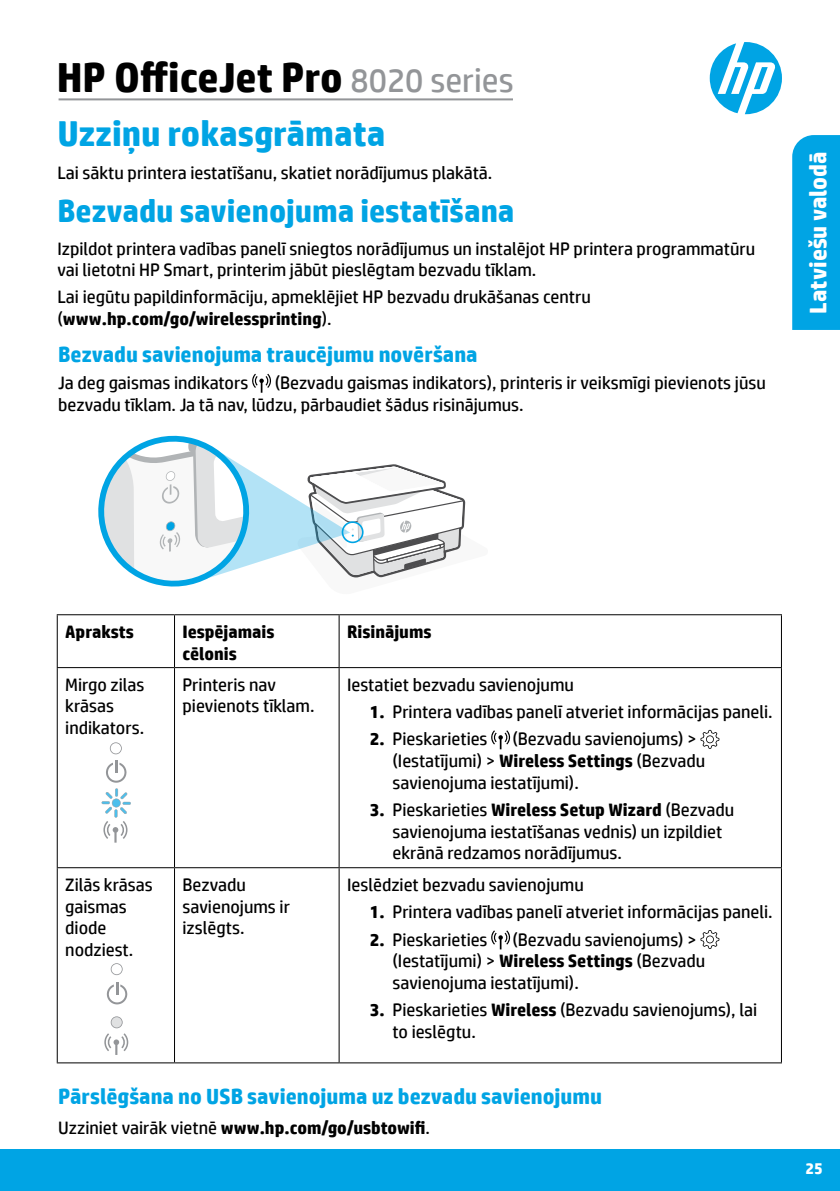
<style>
.page{position:relative;width:840px;height:1191px;background:#fff}
.page>*{position:absolute;margin:0;border:0;box-sizing:border-box;transform-origin:0 0}
.t1{font:700 42px "HP Simplified";color:#000}
.t2{font:700 36px "HP Simplified";color:#00a4e4}
.t3{font:700 32px "HP Simplified";color:#00a4e4}
.t4{font:700 24px "HP Simplified";color:#fff}
.t5{font:700 22px "HP Simplified";color:#00a4e4}
.t6{font:18px/21.6px "HP Simplified";color:#000}
.t7{font:700 18px/21.6px "HP Simplified";color:#000}
.t8{font:700 16px "HP Simplified";color:#fff}
.s1{font-weight:400;font-size:34px;color:#939598}
.s2{font-weight:700}
.s3{font-weight:400}
</style>
<div class="page">
<hr style="left:59px;top:98px;width:453px;height:2px;background:#939598">
<svg style="left:709px;top:42px;width:72px;height:72px"></svg>
<div style="left:792px;top:135px;width:47px;height:195px;background:#00a4e4"></div>
<hr style="left:57px;top:668px;width:1px;height:199px;background:#000">
<hr style="left:174px;top:668px;width:1px;height:199px;background:#000">
<hr style="left:338px;top:668px;width:1px;height:199px;background:#000">
<hr style="left:780px;top:668px;width:1px;height:199px;background:#000">
<hr style="left:57px;top:867px;width:117px;height:1px;background:#000">
<hr style="left:57px;top:868px;width:1px;height:194px;background:#000">
<hr style="left:174px;top:867px;width:165px;height:1px;background:#000">
<hr style="left:174px;top:868px;width:1px;height:194px;background:#000">
<hr style="left:339px;top:867px;width:442px;height:1px;background:#000">
<hr style="left:338px;top:868px;width:1px;height:194px;background:#000">
<hr style="left:780px;top:868px;width:1px;height:194px;background:#000">
<hr style="left:57px;top:1062px;width:117px;height:1px;background:#000">
<hr style="left:174px;top:1062px;width:165px;height:1px;background:#000">
<hr style="left:339px;top:1062px;width:442px;height:1px;background:#000">
<hr style="left:57px;top:614px;width:117px;height:1px;background:#000">
<hr style="left:57px;top:615px;width:1px;height:52px;background:#000">
<hr style="left:174px;top:614px;width:165px;height:1px;background:#000">
<hr style="left:174px;top:615px;width:1px;height:52px;background:#000">
<hr style="left:339px;top:614px;width:442px;height:1px;background:#000">
<hr style="left:338px;top:615px;width:1px;height:52px;background:#000">
<hr style="left:780px;top:615px;width:1px;height:52px;background:#000">
<hr style="left:57px;top:667px;width:117px;height:1px;background:#000">
<hr style="left:174px;top:667px;width:165px;height:1px;background:#000">
<hr style="left:339px;top:667px;width:442px;height:1px;background:#000">
<svg style="left:491px;top:730px;width:19px;height:19px"></svg>
<svg style="left:700px;top:730px;width:19px;height:19px"></svg>
<svg style="left:491px;top:930px;width:19px;height:19px"></svg>
<svg style="left:700px;top:930px;width:19px;height:19px"></svg>
<svg style="left:252px;top:374px;width:19px;height:19px"></svg>
<div style="left:0;top:1149px;width:839px;height:42px;background:#00a4e4"></div>
<svg style="left:98px;top:435px;width:368px;height:152px"></svg>
<svg style="left:106px;top:760px;width:20px;height:22px"></svg>
<svg style="left:110px;top:742px;width:12px;height:12px"></svg>
<svg style="left:101px;top:788px;width:30px;height:54px"></svg>
<svg style="left:107px;top:982px;width:20px;height:22px"></svg>
<svg style="left:111px;top:963px;width:12px;height:12px"></svg>
<svg style="left:104px;top:1016px;width:24px;height:39px"></svg>
<h1 class="t1" style="left:57px;top:50px;width:458px">HP OfficeJet Pro <span class="s1">8020 series</span></h1>
<h2 class="t2" style="left:57px;top:110px;width:329px">Uzziņu rokasgrāmata</h2>
<p class="t6" style="left:57px;top:162px;width:436px">Lai sāktu printera iestatīšanu, skatiet norādījumus plakātā.</p>
<h3 class="t3" style="left:57px;top:190px;width:458px">Bezvadu savienojuma iestatīšana</h3>
<p class="t6" style="left:57px;top:237px;width:699px">Izpildot printera vadības panelī sniegtos norādījumus un instalējot HP printera programmatūru vai lietotni HP Smart, printerim jābūt pieslēgtam bezvadu tīklam.</p>
<p class="t6" style="left:57px;top:286px;width:534px">Lai iegūtu papildinformāciju, apmeklējiet HP bezvadu drukāšanas centru (<span class="s2">www.hp.com/go/wirelessprinting</span>).</p>
<p class="t5" style="left:58px;top:340px;width:420px">Bezvadu savienojuma traucējumu novēršana</p>
<p class="t6" style="left:58px;top:372px;width:192px">Ja deg gaismas indikators</p>
<p class="t6" style="left:58px;top:372px;width:708px;text-indent:216px">(Bezvadu gaismas indikators), printeris ir veiksmīgi pievienots jūsu bezvadu tīklam. Ja tā nav, lūdzu, pārbaudiet šādus risinājumus.</p>
<h3 class="t4" style="left:802px;top:314px;width:164px;rotate:-90deg">Latviešu valodā</h3>
<p class="t7" style="left:65px;top:621px;width:70px">Apraksts</p>
<p class="t7" style="left:182px;top:621px;width:93px">Iespējamais cēlonis</p>
<p class="t7" style="left:347px;top:621px;width:86px">Risinājums</p>
<p class="t6" style="left:65px;top:673px;width:81px">Mirgo zilas krāsas indikators.</p>
<p class="t6" style="left:182px;top:673px;width:133px">Printeris nav pievienots tīklam.</p>
<p class="t6" style="left:347px;top:673px;width:228px">Iestatiet bezvadu savienojumu</p>
<p class="t6" style="left:369px;top:701px;width:404px"><span class="s2">1.</span> Printera vadības panelī atveriet informācijas paneli.</p>
<p class="t6" style="left:369px;top:728px;width:119px"><span class="s2">2.</span> Pieskarieties</p>
<p class="t6" style="left:392px;top:728px;width:314px;text-indent:120px">(Bezvadu savienojums) &gt; (Iestatījumi) &gt; <span class="s2">Wireless Settings</span> (Bezvadu savienojuma iestatījumi).</p>
<p class="t6" style="left:392px;top:798px;width:343px;text-indent:-23px"><span class="s2">3.</span> Pieskarieties <span class="s2">Wireless Setup Wizard</span> (Bezvadu savienojuma iestatīšanas vednis) un izpildiet ekrānā redzamos norādījumus.</p>
<p class="t6" style="left:65px;top:873px;width:89px">Zilās krāsas gaismas diode nodziest.</p>
<p class="t6" style="left:182px;top:873px;width:109px">Bezvadu savienojums ir izslēgts.</p>
<p class="t6" style="left:347px;top:873px;width:238px">Ieslēdziet bezvadu savienojumu</p>
<p class="t6" style="left:369px;top:901px;width:404px"><span class="s2">1.</span> Printera vadības panelī atveriet informācijas paneli.</p>
<p class="t6" style="left:369px;top:928px;width:119px"><span class="s2">2.</span> Pieskarieties</p>
<p class="t6" style="left:392px;top:928px;width:314px;text-indent:120px">(Bezvadu savienojums) &gt; (Iestatījumi) &gt; <span class="s2">Wireless Settings</span> (Bezvadu savienojuma iestatījumi).</p>
<p class="t6" style="left:392px;top:998px;width:366px;text-indent:-23px"><span class="s2">3.</span> Pieskarieties <span class="s2">Wireless</span> (Bezvadu savienojums), lai to ieslēgtu.</p>
<p class="t5" style="left:58px;top:1082px;width:545px">Pārslēgšana no USB savienojuma uz bezvadu savienojumu</p>
<p class="t7" style="left:58px;top:1117px;width:373px"><span class="s3">Uzziniet vairāk vietnē</span> www.hp.com/go/usbtowifi<span class="s3">.</span></p>
<p class="t8" style="left:805px;top:1157px;width:19px">25</p>
</div>
